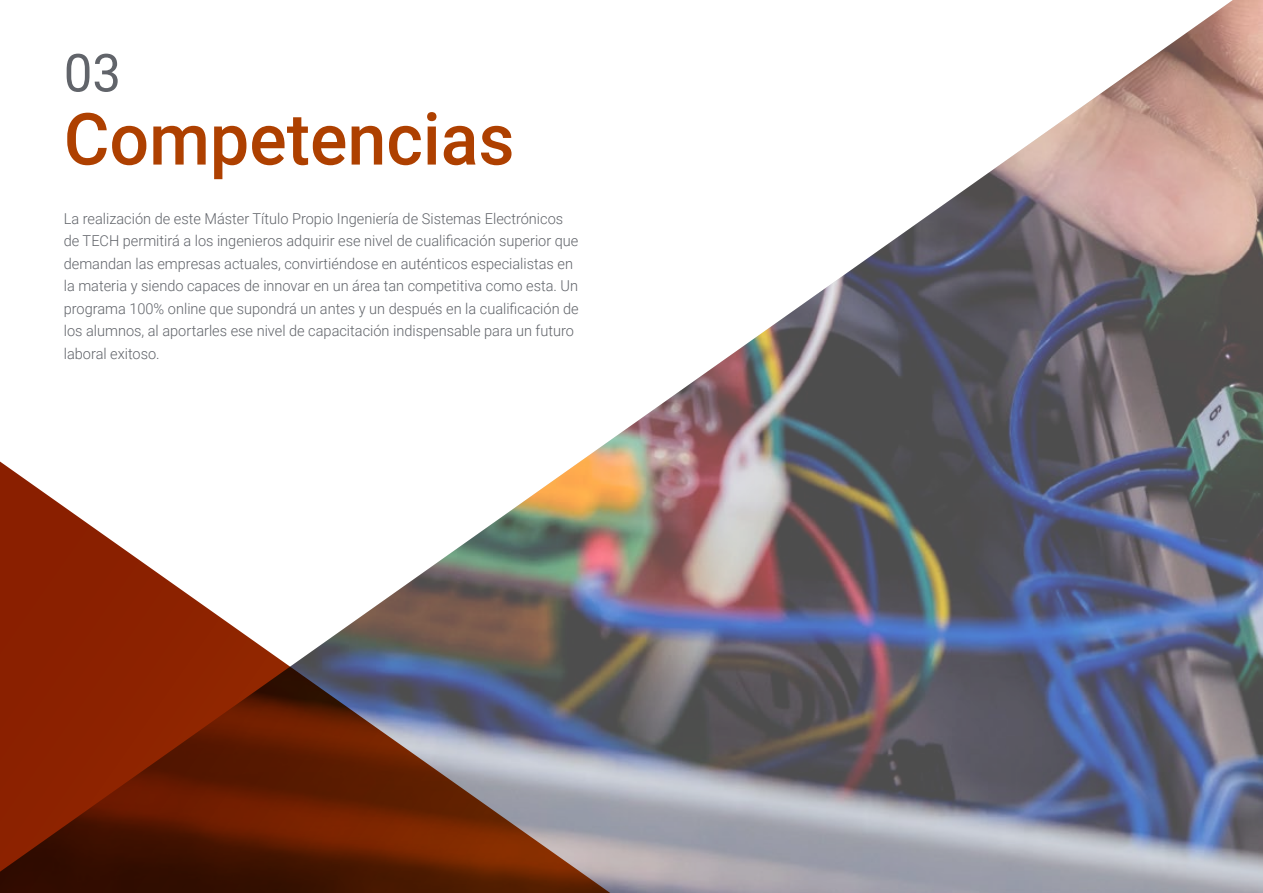
<style>
.page{position:relative;width:1263px;height:893px;background:#fff}
.page>*{position:absolute;margin:0;border:0;box-sizing:border-box;transform-origin:0 0}
.t1{font:500 72px "Roboto";color:#ae4000}
.t2{font:52.5px "Roboto";color:#61646a}
.t3{font:300 15px/22.5px "Roboto";color:#61646a}
</style>
<div class="page">
<img style="left:602px;top:0;width:661px;height:893px">
<svg style="left:0;top:446px;width:640px;height:447px"></svg>
<h2 class="t2" style="left:64px;top:36px;width:59px">03</h2>
<h1 class="t1" style="left:64px;top:89px;width:452px">Competencias</h1>
<p class="t3" style="left:64px;top:207px;width:516px">La realización de este Máster Título Propio Ingeniería de Sistemas Electrónicos de TECH permitirá a los ingenieros adquirir ese nivel de cualificación superior que demandan las empresas actuales, convirtiéndose en auténticos especialistas en la materia y siendo capaces de innovar en un área tan competitiva como esta. Un programa 100% online que supondrá un antes y un después en la cualificación de los alumnos, al aportarles ese nivel de capacitación indispensable para un futuro laboral exitoso.</p>
</div>
